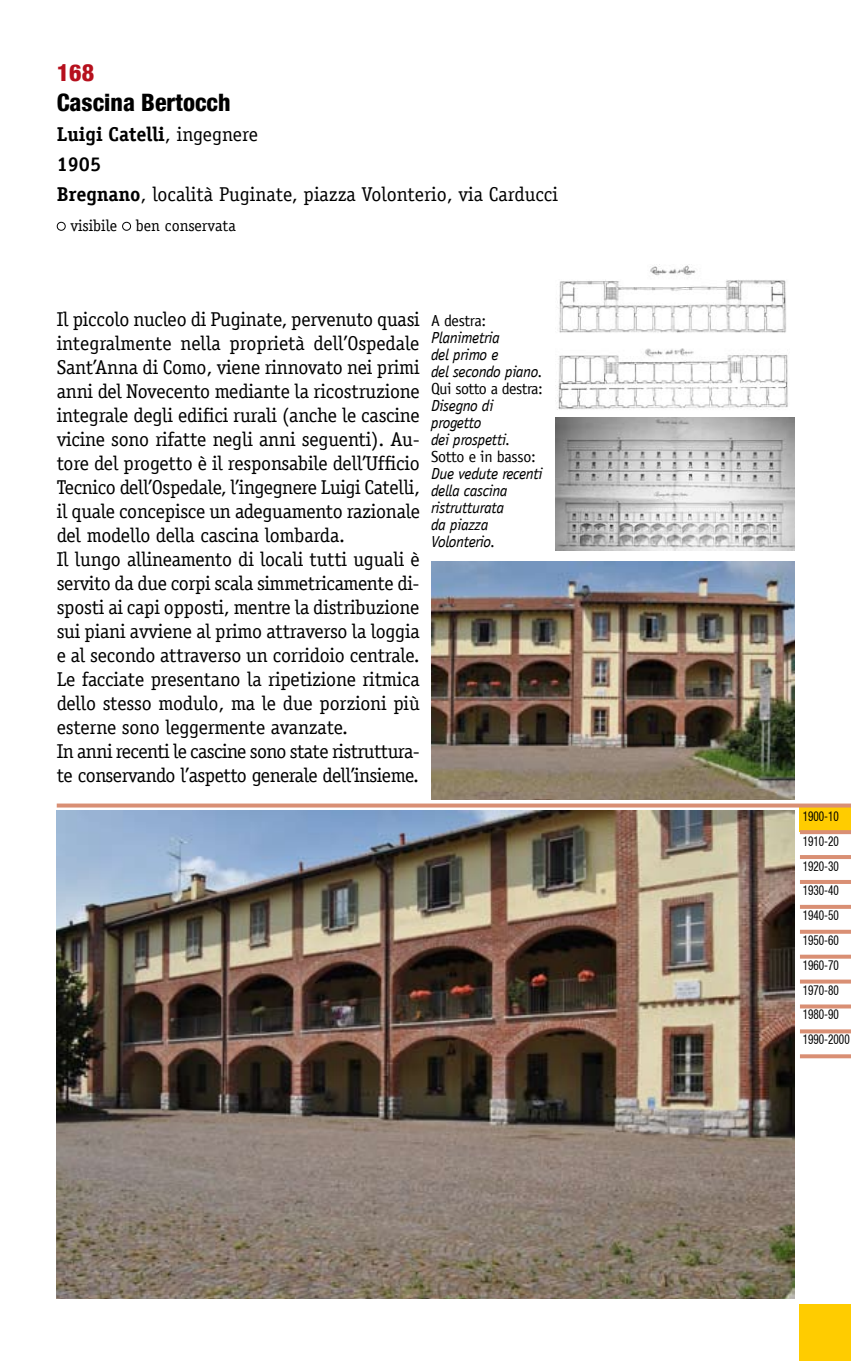
<style>
.page{position:relative;width:851px;height:1361px;background:#fff}
.page>*{position:absolute;margin:0;border:0;box-sizing:border-box;transform-origin:0 0}
.t1{font:800 condensed 24px "Helvetica 87";color:#000}
.t2{font:800 condensed 24px "Helvetica 87";color:#b6101d}
.t3{font:20px/24px "Officina Serif LT";letter-spacing:-.01em;color:#000}
.t4{font:italic 16px/17px "Officina Sans LT";letter-spacing:-.02em;color:#000}
.t5{font:16px "Officina Sans LT";letter-spacing:-.03em;color:#000}
.t6{font:16px "Officina Serif LT";color:#000}
.t7{font:condensed 14px/24.8px "Helvetica 57";color:#000;scale:.8 1}
.s1{font-weight:700}
</style>
<div class="page">
<div style="left:799px;top:806px;width:51px;height:26px;background:#fc0"></div>
<svg style="left:57px;top:803px;width:793px;height:4px;background:#de9e86"></svg>
<svg style="left:800px;top:830px;width:50px;height:4px"></svg>
<hr style="left:799px;top:855px;width:51px;height:4px;background:#d98f74">
<hr style="left:799px;top:880px;width:51px;height:4px;background:#d98f74">
<svg style="left:800px;top:905px;width:50px;height:4px"></svg>
<svg style="left:800px;top:930px;width:50px;height:4px"></svg>
<svg style="left:800px;top:954px;width:50px;height:4px"></svg>
<svg style="left:800px;top:979px;width:50px;height:4px"></svg>
<svg style="left:800px;top:1004px;width:50px;height:4px"></svg>
<svg style="left:800px;top:1029px;width:50px;height:4px"></svg>
<svg style="left:800px;top:1054px;width:50px;height:4px"></svg>
<div style="left:799px;top:1304px;width:51px;height:57px;background:#fc0"></div>
<div style="left:57px;top:222px;width:9px;height:9px;border:1px solid #000;border-radius:50%"></div>
<div style="left:122px;top:222px;width:9px;height:9px;border:1px solid #000;border-radius:50%"></div>
<img style="left:57px;top:811px;width:737px;height:487px">
<img style="left:431px;top:561px;width:363px;height:238px">
<img style="left:556px;top:417px;width:238px;height:133px">
<img style="left:557px;top:264px;width:231px;height:146px">
<p class="t2" style="left:57px;top:57px;width:39px">168</p>
<p class="t1" style="left:57px;top:87px;width:175px">Cascina Bertocch</p>
<p class="t3" style="left:57px;top:119px;width:502px;line-height:30px"><span class="s1">Luigi Catelli</span>, ingegnere<br><span class="s1">1905<br>Bregnano</span>, località Puginate, piazza Volonterio, via Carducci</p>
<p class="t6" style="left:70px;top:216px;width:167px">visibile ben conservata</p>
<p class="t3" style="left:57px;top:307px;width:365px">Il piccolo nucleo di Puginate, pervenuto quasi integralmente nella proprietà dell’Ospedale Sant’Anna di Como, viene rinnovato nei primi anni del Novecento mediante la ricostruzione integrale degli edifici rurali (anche le cascine vicine sono rifatte negli anni seguenti). Au&shy;tore del progetto è il responsabile dell’Ufficio Tecnico dell’Ospedale, l’ingegnere Luigi Catelli, il quale concepisce un adeguamento razionale del modello della cascina lombarda.<br>Il lungo allineamento di locali tutti uguali è servito da due corpi scala simmetricamente di&shy;sposti ai capi opposti, mentre la distribuzione sui piani avviene al primo attraverso la loggia e al secondo attraverso un corridoio centrale.<br>Le facciate presentano la ripetizione ritmica dello stesso modulo, ma le due porzioni più esterne sono leggermente avanzate.<br>In anni recenti le cascine sono state ristruttura&shy;te conservando l’aspetto generale dell’insieme.</p>
<p class="t5" style="left:431px;top:311px;width:56px">A destra:</p>
<p class="t4" style="left:431px;top:329px;width:113px">Planimetria<br>del primo e<br>del secondo piano.</p>
<p class="t5" style="left:431px;top:379px;width:113px">Qui sotto a destra:</p>
<p class="t4" style="left:431px;top:397px;width:81px">Disegno di progetto<br>dei prospetti.</p>
<p class="t5" style="left:431px;top:447px;width:106px">Sotto e in basso:</p>
<p class="t4" style="left:431px;top:465px;width:113px">Due vedute recenti della cascina ristrutturata<br>da piazza<br>Volonterio.</p>
<p class="t7" style="left:802px;top:803px;width:60px">1900-10<br>1910-20<br>1920-30<br>1930-40<br>1940-50<br>1950-60<br>1960-70<br>1970-80<br>1980-90<br>1990-2000</p>
</div>
